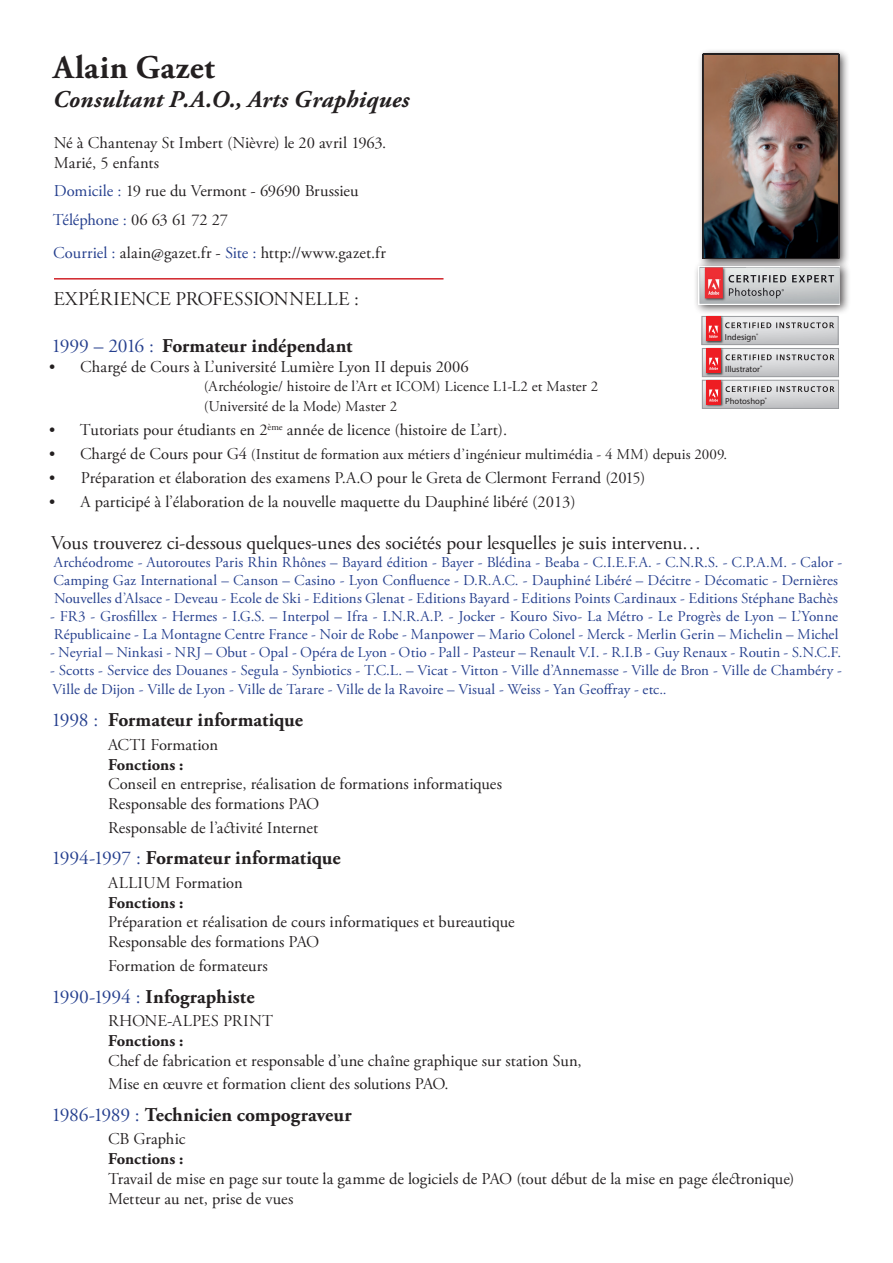
<style>
.page{position:relative;width:893px;height:1263px;background:#fff}
.page>*{position:absolute;margin:0;border:0;box-sizing:border-box;transform-origin:0 0}
.t1{font:700 33px "Adobe Garamond Pro";letter-spacing:.015em;color:#231f20}
.t2{font:italic 700 24px "Adobe Garamond Pro";letter-spacing:.01em;color:#231f20}
.t3{font:700 19.5px "Adobe Garamond Pro";letter-spacing:.005em;color:#231f20}
.t4{font:19.5px "Adobe Garamond Pro";letter-spacing:-.005em;color:#231f20}
.t5{font:16.5px/19.8px "Adobe Garamond Pro";color:#231f20}
.t6{font:700 16.5px "Adobe Garamond Pro";letter-spacing:-.005em;color:#231f20}
.t7{font:15px/18px "Adobe Garamond Pro";letter-spacing:.005em;color:#253f8e}
.t8{font:15px/19.8px "Adobe Garamond Pro";letter-spacing:.005em;color:#231f20}
.t9{font:8.7px "Myriad Pro";color:#231f20}
.s1{color:#253f8e}
.s2{font-weight:400;color:#253f8e}
.s3{font-size:16.5px}
</style>
<div class="page">
<hr style="left:54px;top:278px;width:389px;height:2px;background:#d1232a">
<div style="left:697px;top:49px;width:153px;height:221px;background:#231f20;opacity:.75"></div>
<img style="left:703px;top:54px;width:136px;height:205px">
<div style="left:693px;top:260px;width:158px;height:56px;background:#231f20;opacity:.75"></div>
<img style="left:698px;top:266px;width:142px;height:38px">
<div style="left:702px;top:380px;width:136px;height:28px;background:linear-gradient(to bottom,#f0f0f2,#c2c3c6)"></div>
<div style="left:702px;top:380px;width:137px;height:29px;border:1px solid #999b9e"></div>
<img style="left:705px;top:379px;width:19px;height:29px">
<div style="left:706px;top:380px;width:15px;height:24px;background:#ee1d23"></div>
<svg style="left:709px;top:389px;width:10px;height:13px"></svg>
<svg style="left:725px;top:386px;width:110px;height:6px"></svg>
<svg style="left:704px;top:350px;width:133px;height:25px;background:#d3d4d6"></svg>
<div style="left:702px;top:348px;width:137px;height:29px;border:1px solid #999b9e"></div>
<img style="left:705px;top:347px;width:19px;height:29px">
<div style="left:706px;top:348px;width:15px;height:25px;background:#ee1d23"></div>
<svg style="left:709px;top:358px;width:10px;height:12px"></svg>
<svg style="left:725px;top:354px;width:110px;height:6px"></svg>
<svg style="left:724px;top:318px;width:112px;height:25px;background:#d3d4d6"></svg>
<div style="left:702px;top:316px;width:136px;height:29px;border:1px solid #999b9e"></div>
<img style="left:704px;top:315px;width:20px;height:29px">
<div style="left:706px;top:316px;width:15px;height:25px;background:#ee1d23"></div>
<svg style="left:709px;top:326px;width:10px;height:12px"></svg>
<svg style="left:725px;top:322px;width:109px;height:6px"></svg>
<h1 class="t1" style="left:53px;top:48px;width:163px">Alain Gazet</h1>
<h2 class="t2" style="left:53px;top:85px;width:358px">Consultant P.A.O., Arts Graphiques</h2>
<p class="t5" style="left:54px;top:134px;width:334px">Né à Chantenay St Imbert (Nièvre) le 20 avril 1963.<br>Marié, 5 enfants</p>
<p class="t5" style="left:53px;top:177px;width:307px;line-height:28.3px"><span class="s1">Domicile :</span> 19 rue du Vermont - 69690 Brussieu<br><span class="s1">Téléphone :</span> 06 63 61 72 27</p>
<p class="t5" style="left:53px;top:244px;width:334px"><span class="s1">Courriel :</span> alain@gazet.fr - <span class="s1">Site :</span> http://www.gazet.fr</p>
<p class="t4" style="left:53px;top:287px;width:307px">EXPÉRIENCE PROFESSIONNELLE :</p>
<p class="t3" style="left:52px;top:334px;width:302px"><span class="s2">1999 – 2016 :</span> Formateur indépendant</p>
<p class="t5" style="left:49px;top:357px;width:422px">• Chargé de Cours à L’université Lumière Lyon II depuis 2006</p>
<p class="t8" style="left:204px;top:377px;width:396px">(Archéologie/ histoire de l’Art et ICOM) Licence L1-L2 et Master 2 (Université de la Mode) Master 2</p>
<p class="t5" style="left:49px;top:420px;width:460px">• Tutoriats pour étudiants en 2<sup>ème</sup> année de licence (histoire de L’art).</p>
<p class="t8" style="left:49px;top:445px;width:680px"><span class="s3">• Chargé de Cours pour G4</span> (Institut de formation aux métiers d’ingénieur multimédia - 4 MM) depuis 2009.</p>
<p class="t5" style="left:49px;top:469px;width:598px">• Préparation et élaboration des examens P.A.O pour le Greta de Clermont Ferrand (2015)</p>
<p class="t5" style="left:49px;top:493px;width:529px">• A participé à l’élaboration de la nouvelle maquette du Dauphiné libéré (2013)</p>
<p class="t4" style="left:51px;top:531px;width:652px">Vous trouverez ci-dessous quelques-unes des sociétés pour lesquelles je suis intervenu…</p>
<p class="t7" style="left:53px;top:553px;width:790px">Archéodrome - Autoroutes Paris Rhin Rhônes – Bayard édition - Bayer - Blédina - Beaba - C.I.E.F.A. - C.N.R.S. - C.P.A.M. - Calor -<br>Camping Gaz International – Canson – Casino - Lyon Confluence - D.R.A.C. - Dauphiné Libéré – Décitre - Décomatic - Dernières<br>Nouvelles d’Alsace - Deveau - Ecole de Ski - Editions Glenat - Editions Bayard - Editions Points Cardinaux - Editions Stéphane Bachès</p>
<p class="t7" style="left:50px;top:607px;width:790px">- FR3 - Grosfillex - Hermes - I.G.S. – Interpol – Ifra - I.N.R.A.P. - Jocker - Kouro Sivo- La Métro - Le Progrès de Lyon – L’Yonne<br>Républicaine - La Montagne Centre France - Noir de Robe - Manpower – Mario Colonel - Merck - Merlin Gerin – Michelin – Michel</p>
<p class="t7" style="left:50px;top:643px;width:793px">- Neyrial – Ninkasi - NRJ – Obut - Opal - Opéra de Lyon - Otio - Pall - Pasteur – Renault V.I. - R.I.B - Guy Renaux - Routin - S.N.C.F.</p>
<p class="t7" style="left:50px;top:660px;width:794px;line-height:19.8px">- Scotts - Service des Douanes - Segula - Synbiotics - T.C.L. – Vicat - Vitton - Ville d’Annemasse - Ville de Bron - Ville de Chambéry -<br>Ville de Dijon - Ville de Lyon - Ville de Tarare - Ville de la Ravoire – Visual - Weiss - Yan Geoffray - etc..</p>
<p class="t3" style="left:52px;top:709px;width:253px"><span class="s2">1998 :</span> Formateur informatique</p>
<p class="t5" style="left:108px;top:735px;width:112px">ACTI Formation</p>
<p class="t6" style="left:108px;top:755px;width:77px">Fonctions :</p>
<p class="t5" style="left:108px;top:775px;width:395px">Conseil en entreprise, réalisation de formations informatiques<br>Responsable des formations PAO</p>
<p class="t5" style="left:108px;top:818px;width:212px">Responsable de l’activité Internet</p>
<p class="t3" style="left:52px;top:847px;width:291px"><span class="s2">1994-1997 :</span> Formateur informatique</p>
<p class="t5" style="left:108px;top:873px;width:136px">ALLIUM Formation</p>
<p class="t6" style="left:108px;top:893px;width:77px">Fonctions :</p>
<p class="t5" style="left:108px;top:913px;width:408px">Préparation et réalisation de cours informatiques et bureautique<br>Responsable des formations PAO</p>
<p class="t5" style="left:108px;top:956px;width:161px">Formation de formateurs</p>
<p class="t3" style="left:52px;top:985px;width:204px"><span class="s2">1990-1994 :</span> Infographiste</p>
<p class="t5" style="left:108px;top:1011px;width:167px">RHONE-ALPES PRINT</p>
<p class="t6" style="left:108px;top:1031px;width:77px">Fonctions :</p>
<p class="t5" style="left:108px;top:1049px;width:475px;line-height:23.4px">Chef de fabrication et responsable d’une chaîne graphique sur station Sun,<br>Mise en œuvre et formation client des solutions PAO.</p>
<p class="t3" style="left:52px;top:1103px;width:302px"><span class="s2">1986-1989 :</span> Technicien compograveur</p>
<p class="t5" style="left:108px;top:1130px;width:79px">CB Graphic</p>
<p class="t6" style="left:108px;top:1149px;width:77px">Fonctions :</p>
<p class="t5" style="left:108px;top:1169px;width:688px">Travail de mise en page sur toute la gamme de logiciels de PAO (tout début de la mise en page électronique)<br>Metteur au net, prise de vues</p>
<p class="t9" style="left:725px;top:332px;width:35px">Indesign<sup>®</sup></p>
<p class="t9" style="left:725px;top:364px;width:38px">Illustrator<sup>®</sup></p>
<p class="t9" style="left:725px;top:396px;width:43px">Photoshop<sup>®</sup></p>
</div>
